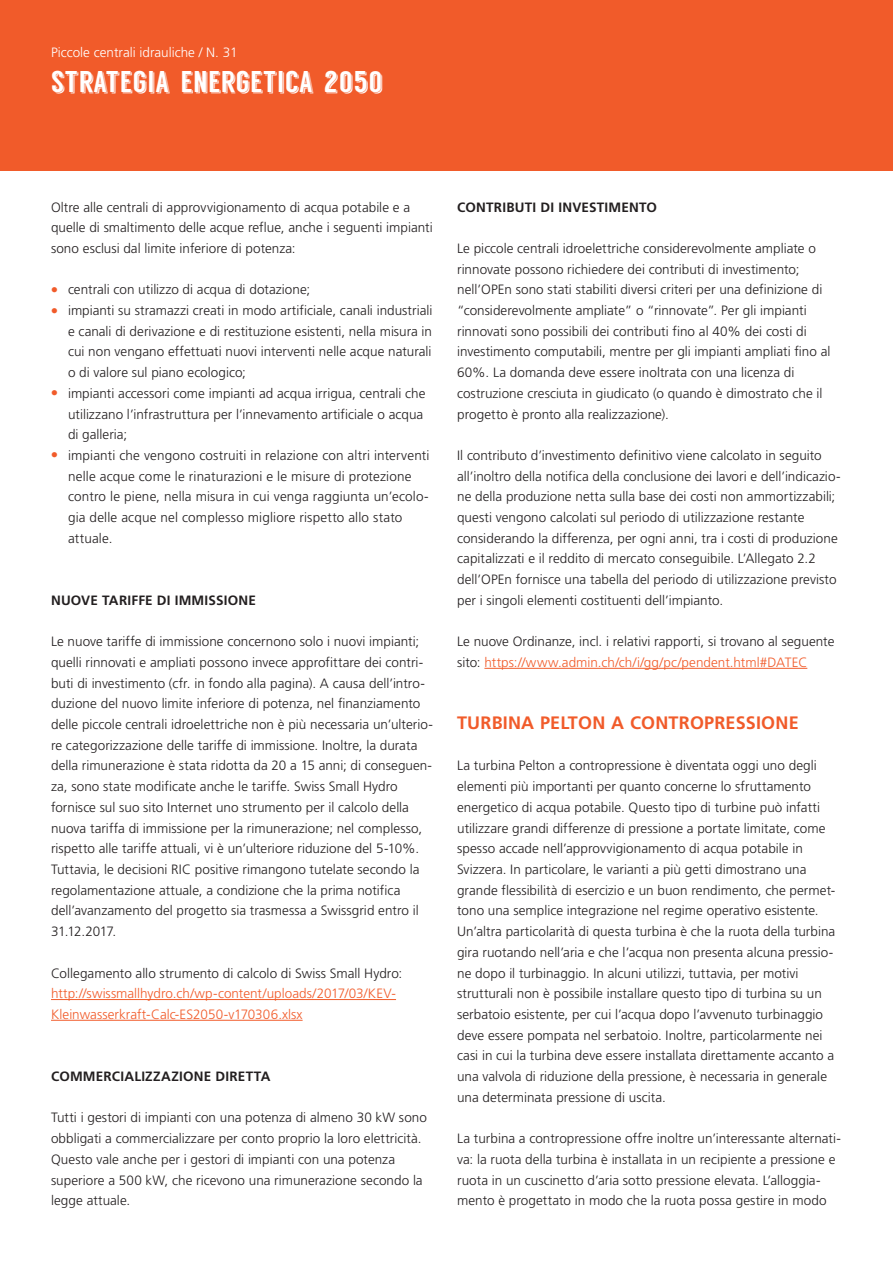
<style>
.page{position:relative;width:893px;height:1263px;background:#fff}
.page>*{position:absolute;margin:0;border:0;box-sizing:border-box;transform-origin:0 0}
.Header_01{font:30px "Langdon";color:#fff}
.Kapitel_Zwischentite{font:700 18px "Frutiger LT Std";letter-spacing:.01em;color:#f15b2a}
.Fliesstext{font:300 13.5px/20.7px "Frutiger LT Std";letter-spacing:.005em;color:#231f20}
.Indent_01{font:300 13.5px/20.7px "Frutiger LT Std";letter-spacing:.005em;color:#231f20}
.Fliesstext-2{font:300 13.5px/20.7px "Frutiger LT Std";color:#f15b2a}
.Paragraphentitel{font:700 13.5px "Frutiger LT Std";letter-spacing:.015em;color:#231f20}
.Zielpublikum{font:300 13.5px "Frutiger LT Std";color:#fff}
.s1{color:#f15b2a}
</style>
<div class="page">
<div style="left:0;top:0;width:893px;height:170px;background:#f15b2a"></div>
<hr style="left:51px;top:999px;width:345px;height:1px;background:#f15b2a">
<hr style="left:51px;top:1020px;width:252px;height:1px;background:#f15b2a">
<hr style="left:484px;top:668px;width:323px;height:1px;background:#f15b2a">
<p class="Zielpublikum" style="left:51px;top:45px;width:188px">Piccole centrali idrauliche / N. 31</p>
<p class="Header_01" style="left:51px;top:66px;width:334px">STRATEGIA ENERGETICA 2050</p>
<p class="Fliesstext" style="left:51px;top:197px;width:383px">Oltre alle centrali di approvvigionamento di acqua potabile e a quelle di smaltimento delle acque reflue, anche i seguenti impianti sono esclusi dal limite inferiore di potenza:</p>
<p class="Indent_01" style="left:51px;top:279px;width:261px"><span class="s1">●</span> centrali con utilizzo di acqua di dotazione;</p>
<p class="Indent_01" style="left:68px;top:300px;width:366px;text-align:justify;text-indent:-17px"><span class="s1">●</span> impianti su stramazzi creati in modo artificiale, canali industriali e canali di derivazione e di restituzione esistenti, nella misura in cui non vengano effettuati nuovi interventi nelle acque naturali o di valore sul piano ecologico;</p>
<p class="Indent_01" style="left:68px;top:383px;width:359px;text-indent:-17px"><span class="s1">●</span> impianti accessori come impianti ad acqua irrigua, centrali che utilizzano l’infrastruttura per l’innevamento artificiale o acqua di galleria;</p>
<p class="Indent_01" style="left:68px;top:445px;width:363px;text-indent:-17px"><span class="s1">●</span> impianti che vengono costruiti in relazione con altri interventi nelle acque come le rinaturazioni e le misure di protezione contro le piene, nella misura in cui venga raggiunta un’ecolo&shy;gia delle acque nel complesso migliore rispetto allo stato attuale.</p>
<p class="Paragraphentitel" style="left:51px;top:592px;width:206px">NUOVE TARIFFE DI IMMISSIONE</p>
<p class="Fliesstext" style="left:51px;top:631px;width:383px">Le nuove tariffe di immissione concernono solo i nuovi impianti; quelli rinnovati e ampliati possono invece approfittare dei contri&shy;buti di investimento (cfr. in fondo alla pagina). A causa dell’intro&shy;duzione del nuovo limite inferiore di potenza, nel finanziamento delle piccole centrali idroelettriche non è più necessaria un’ulterio&shy;re categorizzazione delle tariffe di immissione. Inoltre, la durata della rimunerazione è stata ridotta da 20 a 15 anni; di conseguen&shy;za, sono state modificate anche le tariffe. Swiss Small Hydro fornisce sul suo sito Internet uno strumento per il calcolo della nuova tariffa di immissione per la rimunerazione; nel complesso, rispetto alle tariffe attuali, vi è un’ulteriore riduzione del 5-10%.<br>Tuttavia, le decisioni RIC positive rimangono tutelate secondo la regolamentazione attuale, a condizione che la prima notifica dell’avanzamento del progetto sia trasmessa a Swissgrid entro il 31.12.2017.</p>
<p class="Fliesstext" style="left:51px;top:963px;width:353px">Collegamento allo strumento di calcolo di Swiss Small Hydro:</p>
<p class="Fliesstext-2" style="left:51px;top:983px;width:346px">http://swissmallhydro.ch/wp-content/uploads/2017/03/KEV-<br>Kleinwasserkraft-Calc-ES2050-v170306.xlsx</p>
<p class="Paragraphentitel" style="left:51px;top:1068px;width:221px">COMMERCIALIZZAZIONE DIRETTA</p>
<p class="Fliesstext" style="left:51px;top:1107px;width:377px">Tutti i gestori di impianti con una potenza di almeno 30 kW sono obbligati a commercializzare per conto proprio la loro elettricità.<br>Questo vale anche per i gestori di impianti con una potenza superiore a 500 kW, che ricevono una rimunerazione secondo la legge attuale.</p>
<p class="Paragraphentitel" style="left:457px;top:199px;width:201px">CONTRIBUTI DI INVESTIMENTO</p>
<p class="Fliesstext" style="left:457px;top:238px;width:375px">Le piccole centrali idroelettriche considerevolmente ampliate o rinnovate possono richiedere dei contributi di investimento; nell’OPEn sono stati stabiliti diversi criteri per una definizione di “considerevolmente ampliate” o “rinnovate”. Per gli impianti rinnovati sono possibili dei contributi fino al 40% dei costi di investimento computabili, mentre per gli impianti ampliati fino al 60%. La domanda deve essere inoltrata con una licenza di costruzione cresciuta in giudicato (o quando è dimostrato che il progetto è pronto alla realizzazione).</p>
<p class="Fliesstext" style="left:457px;top:445px;width:385px">Il contributo d’investimento definitivo viene calcolato in seguito all’inoltro della notifica della conclusione dei lavori e dell’indicazio&shy;ne della produzione netta sulla base dei costi non ammortizzabili; questi vengono calcolati sul periodo di utilizzazione restante considerando la differenza, per ogni anni, tra i costi di produzione capitalizzati e il reddito di mercato conseguibile. L’Allegato 2.2 dell’OPEn fornisce una tabella del periodo di utilizzazione previsto per i singoli elementi costituenti dell’impianto.</p>
<p class="Fliesstext" style="left:457px;top:631px;width:379px">Le nuove Ordinanze, incl. i relativi rapporti, si trovano al seguente sito: <span class="s1">https://www.admin.ch/ch/i/gg/pc/pendent.html#DATEC</span></p>
<p class="Kapitel_Zwischentite" style="left:457px;top:712px;width:343px">TURBINA PELTON A CONTROPRESSIONE</p>
<p class="Fliesstext" style="left:457px;top:756px;width:380px">La turbina Pelton a contropressione è diventata oggi uno degli elementi più importanti per quanto concerne lo sfruttamento energetico di acqua potabile. Questo tipo di turbine può infatti utilizzare grandi differenze di pressione a portate limitate, come spesso accade nell’approvvigionamento di acqua potabile in Svizzera. In particolare, le varianti a più getti dimostrano una grande flessibilità di esercizio e un buon rendimento, che permet&shy;tono una semplice integrazione nel regime operativo esistente.<br>Un’altra particolarità di questa turbina è che la ruota della turbina gira ruotando nell’aria e che l’acqua non presenta alcuna pressio&shy;ne dopo il turbinaggio. In alcuni utilizzi, tuttavia, per motivi strutturali non è possibile installare questo tipo di turbina su un serbatoio esistente, per cui l’acqua dopo l’avvenuto turbinaggio deve essere pompata nel serbatoio. Inoltre, particolarmente nei casi in cui la turbina deve essere installata direttamente accanto a una valvola di riduzione della pressione, è necessaria in generale una determinata pressione di uscita.</p>
<p class="Fliesstext" style="left:457px;top:1128px;width:385px">La turbina a contropressione offre inoltre un’interessante alternati&shy;va: la ruota della turbina è installata in un recipiente a pressione e ruota in un cuscinetto d’aria sotto pressione elevata. L’alloggia&shy;mento è progettato in modo che la ruota possa gestire in modo</p>
</div>
